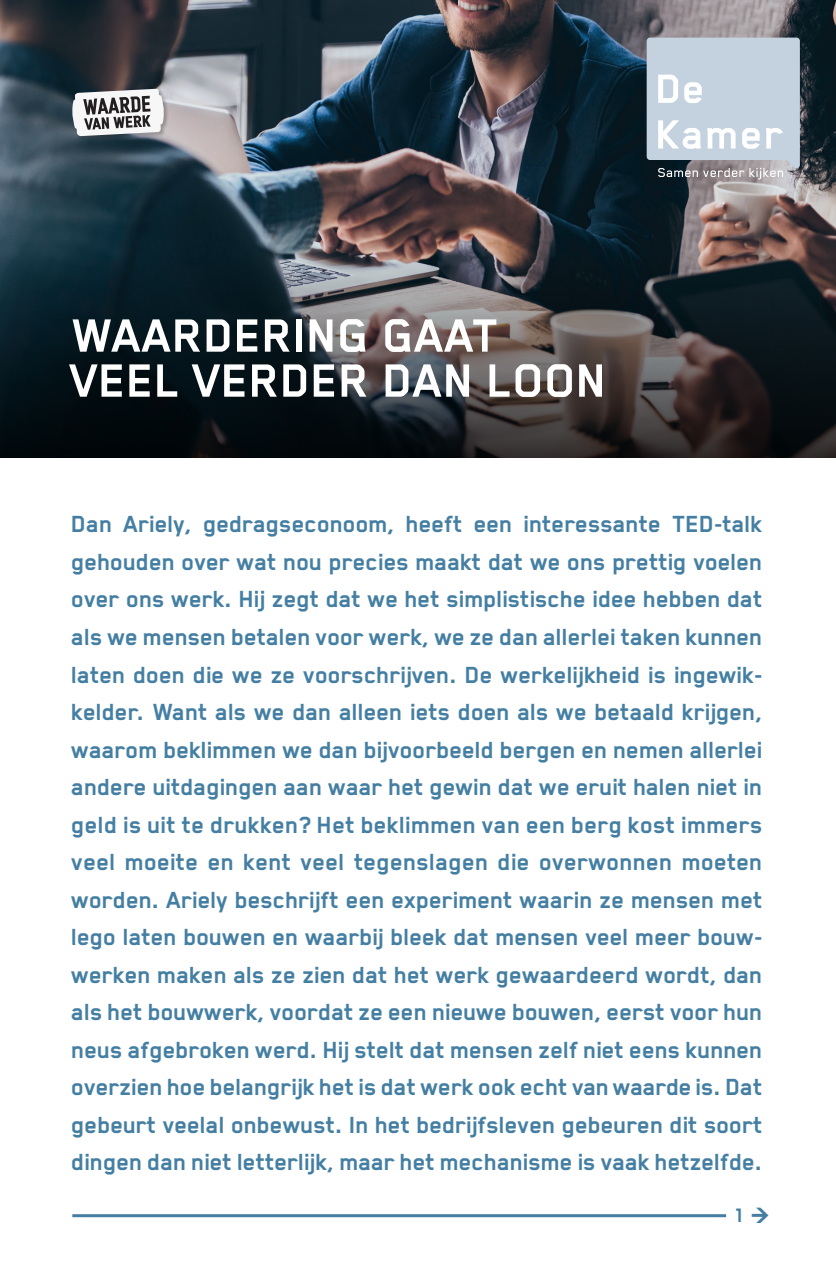
<style>
.page{position:relative;width:836px;height:1276px;background:#fff}
.page>*{position:absolute;margin:0;border:0;box-sizing:border-box;transform-origin:0 0}
.t1{font:700 54px/45px "Blender Pro";color:#fff}
.t2{font:700 27px/37.5px "Blender Pro";letter-spacing:-.01em;color:#447fa3;text-align:justify}
.t3{font:700 22.5px "Blender Pro";color:#447fa3}
.s1{font-weight:800;font-size:25.5px}
</style>
<div class="page">
<hr style="left:72px;top:1214px;width:654px;height:3px;background:#447fa3">
<img style="left:0;top:0;width:836px;height:457px">
<svg style="left:626px;top:37px;width:173px;height:142px"></svg>
<div style="left:72px;top:88px;width:97px;height:53px;background:#231f20;opacity:.3"></div>
<svg style="left:70px;top:89px;width:96px;height:47px"></svg>
<p class="t1" style="left:72px;top:312px;width:538px">WAARDERING GAAT<br>VEEL VERDER DAN LOON</p>
<p class="t2" style="left:72px;top:505px;width:692px">Dan Ariely, gedragseconoom, heeft een interessante TED-talk gehouden over wat nou precies maakt dat we ons prettig voelen over ons werk. Hij zegt dat we het simplistische idee hebben dat als we mensen betalen voor werk, we ze dan allerlei taken kunnen laten doen die we ze voorschrijven. De werkelijkheid is ingewik&shy;kelder. Want als we dan alleen iets doen als we betaald krijgen, waarom beklimmen we dan bijvoorbeeld bergen en nemen allerlei andere uitdagingen aan waar het gewin dat we eruit halen niet in geld is uit te drukken? Het beklimmen van een berg kost immers veel moeite en kent veel tegenslagen die overwonnen moeten worden. Ariely beschrijft een experiment waarin ze mensen met lego laten bouwen en waarbij bleek dat mensen veel meer bouw&shy;werken maken als ze zien dat het werk gewaardeerd wordt, dan als het bouwwerk, voordat ze een nieuwe bouwen, eerst voor hun neus afgebroken werd. Hij stelt dat mensen zelf niet eens kunnen overzien hoe belangrijk het is dat werk ook echt van waarde is. Dat gebeurt veelal onbewust. In het bedrijfsleven gebeuren dit soort dingen dan niet letterlijk, maar het mechanisme is vaak hetzelfde.</p>
<p class="t3" style="left:734px;top:1203px;width:38px">1 <span class="s1">&gt;</span></p>
</div>
